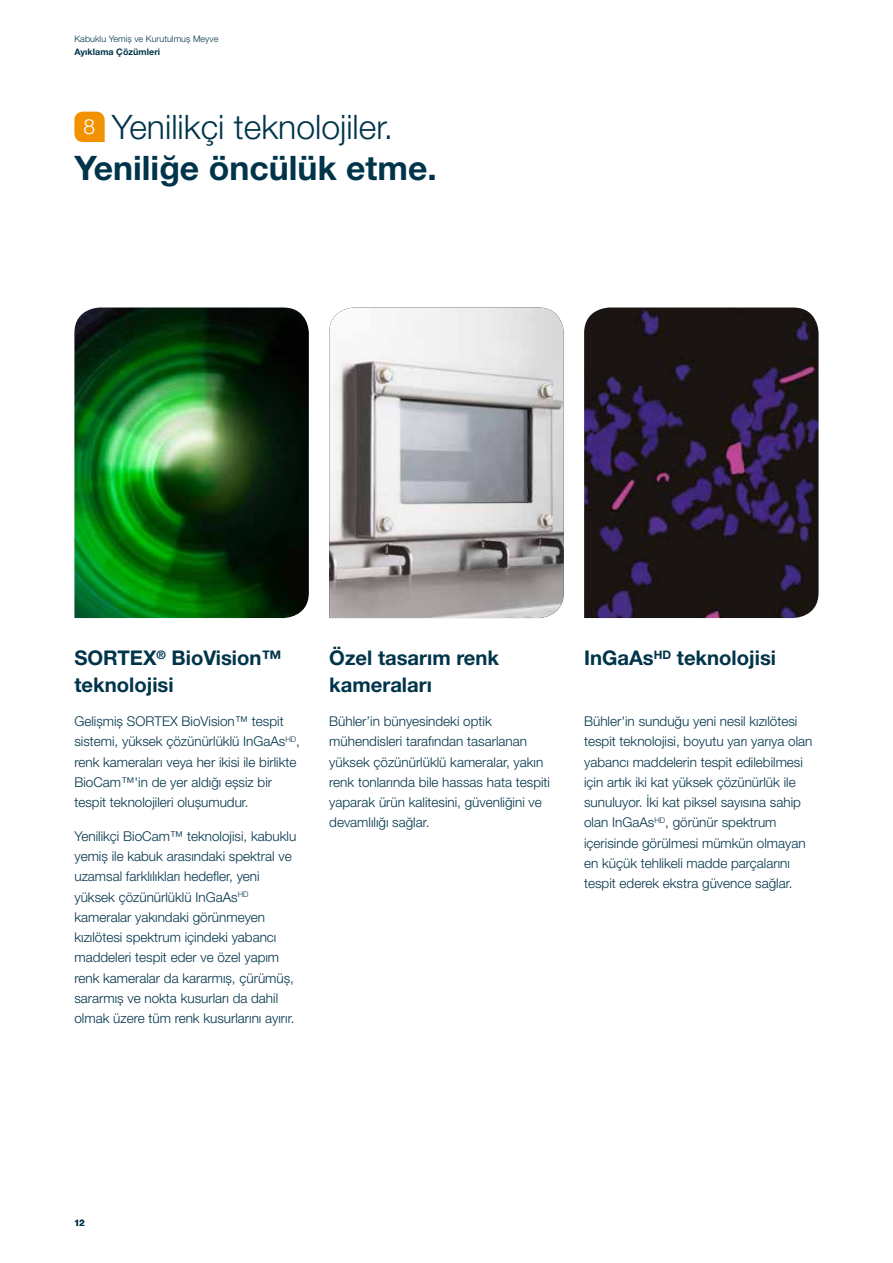
<style>
.page{position:relative;width:893px;height:1263px;background:#fff}
.page>*{position:absolute;margin:0;border:0;box-sizing:border-box;transform-origin:0 0}
.t1{font:300 33.75px "Helvetica Neue LT Pro";color:#00344a}
.t2{font:700 33.75px "Helvetica Neue LT Pro";color:#00344a}
.t3{font:300 21px "Helvetica Neue LT Pro";color:#fff}
.t4{font:700 20.25px/27px "Helvetica Neue LT Pro";color:#00344a}
.t5{font:300 13.5px/20.2px "Helvetica Neue LT Pro";color:#00344a}
.t6{font:300 13.5px/20.2px "Helvetica Neue LT Pro";color:#02344a}
.t7{font:300 9px "Helvetica Neue LT Pro";letter-spacing:.005em;color:#00344a}
.t8{font:700 9px "Helvetica Neue LT Pro";letter-spacing:.005em;color:#00344a}
</style>
<div class="page">
<img style="left:74px;top:307px;width:235px;height:311px">
<img style="left:329px;top:307px;width:235px;height:311px">
<img style="left:584px;top:307px;width:235px;height:311px">
<svg style="left:74px;top:112px;width:31px;height:30px"></svg>
<p class="t7" style="left:74px;top:33px;width:145px">Kabuklu Yemiş ve Kurutulmuş Meyve</p>
<p class="t8" style="left:74px;top:46px;width:87px">Ayıklama Çözümleri</p>
<h1 class="t1" style="left:112px;top:107px;width:283px">Yenilikçi teknolojiler.</h1>
<h1 class="t2" style="left:74px;top:146px;width:364px">Yeniliğe öncülük etme.</h1>
<h2 class="t3" style="left:84px;top:114px;width:13px">8</h2>
<h3 class="t4" style="left:74px;top:644px;width:209px">SORTEX<sup>®</sup> BioVision™ teknolojisi</h3>
<h3 class="t4" style="left:329px;top:644px;width:171px">Özel tasarım renk kameraları</h3>
<h3 class="t4" style="left:584px;top:644px;width:194px">InGaAs<sup>HD</sup> teknolojisi</h3>
<p class="t5" style="left:74px;top:711px;width:227px">Gelişmiş SORTEX BioVision™ tespit sistemi, yüksek çözünürlüklü InGaAs<sup>HD</sup>, renk kameraları veya her ikisi ile birlikte BioCam™'in de yer aldığı eşsiz bir tespit teknolojileri oluşumudur.</p>
<p class="t5" style="left:74px;top:826px;width:223px">Yenilikçi BioCam™ teknolojisi, kabuklu yemiş ile kabuk arasındaki spektral ve uzamsal farklılıkları hedefler, yeni yüksek çözünürlüklü InGaAs<sup>HD </sup>kameralar yakındaki görünmeyen kızılötesi spektrum içindeki yabancı maddeleri tespit eder ve özel yapım renk kameralar da kararmış, çürümüş, sararmış ve nokta kusurları da dahil olmak üzere tüm renk kusurlarını ayırır.</p>
<p class="t5" style="left:329px;top:711px;width:222px">Bühler’in bünyesindeki optik mühendisleri tarafından tasarlanan yüksek çözünürlüklü kameralar, yakın renk tonlarında bile hassas hata tespiti yaparak ürün kalitesini, güvenliğini ve devamlılığı sağlar.</p>
<p class="t6" style="left:584px;top:711px;width:230px">Bühler'in sunduğu yeni nesil kızılötesi tespit teknolojisi, boyutu yarı yarıya olan yabancı maddelerin tespit edilebilmesi için artık iki kat yüksek çözünürlük ile sunuluyor. İki kat piksel sayısına sahip olan InGaAs<sup>HD</sup>, görünür spektrum içerisinde görülmesi mümkün olmayan en küçük tehlikeli madde parçalarını tespit ederek ekstra güvence sağlar.</p>
<p class="t8" style="left:74px;top:1217px;width:12px">12</p>
</div>
